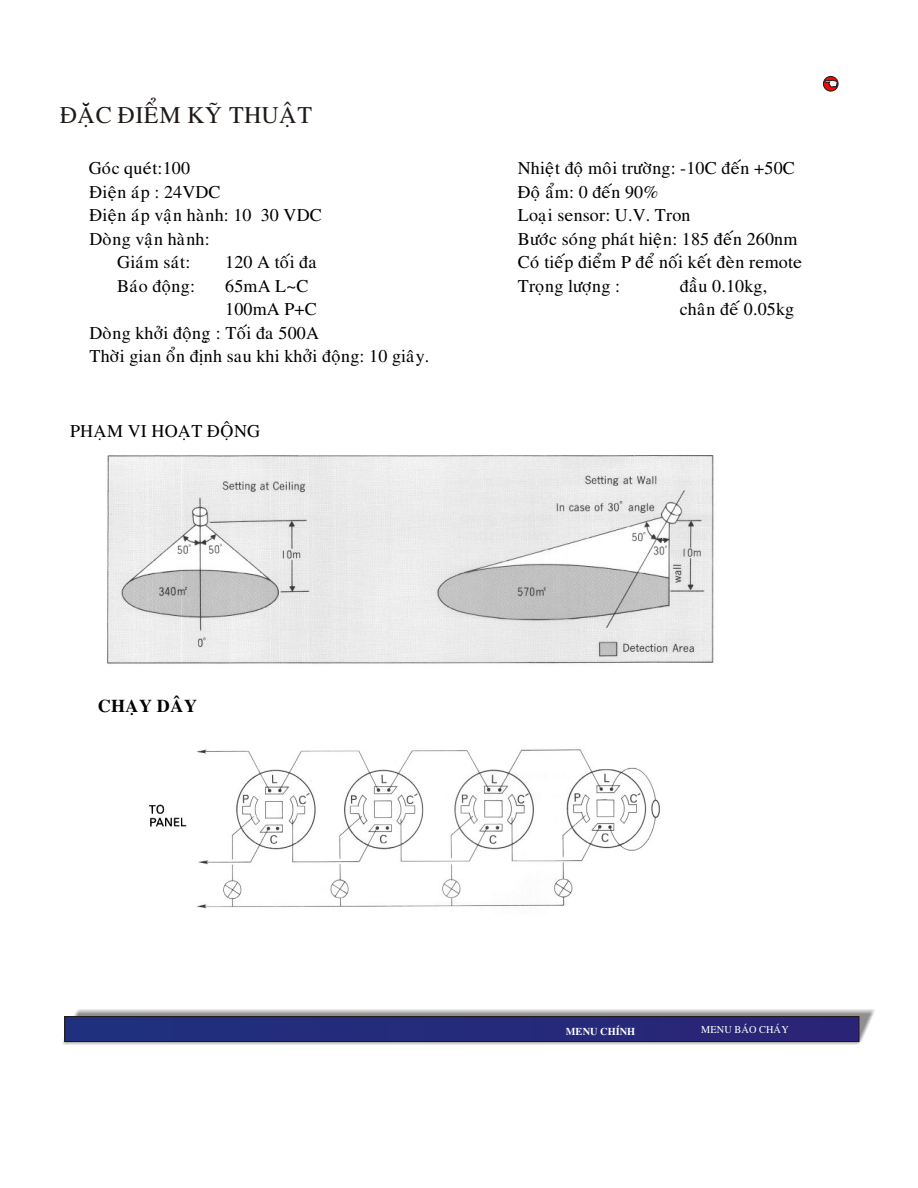
<style>
.page{position:relative;width:918px;height:1188px;background:#fff}
.page>*{position:absolute;margin:0;border:0;box-sizing:border-box;transform-origin:0 0}
.t1{font:24px "VNI Times";color:#1f1a17}
.t2{font:18px "VNI Times";color:#000}
.t3{font:18px "VNI Times,Bold";color:#000}
.t4{font:10.5px "VNI Times";color:#fff}
.t5{font:10.5px "VNI Times,Bold";color:#fff}
</style>
<div class="page">
<img style="left:62px;top:1009px;width:813px;height:35px">
<div style="left:67px;top:1018px;width:790px;height:22px;background:#262a7a"></div>
<div style="left:65px;top:1016px;width:794px;height:26px;border:1px solid #1f1a17"></div>
<img style="left:107px;top:455px;width:607px;height:209px">
<img style="left:149px;top:749px;width:511px;height:160px">
<svg style="left:823px;top:76px;width:15px;height:15px"></svg>
<svg style="left:824px;top:80px;width:14px;height:7px"></svg>
<h1 class="t1" style="left:60px;top:104px;width:254px">ÑAËC ÑIEÅM KYÕTHUAÄT</h1>
<p class="t2" style="left:76px;top:160px;width:116px">• Goùc queùt:100</p>
<p class="t2" style="left:518px;top:160px;width:279px">Nhieät ñoä moâi tröôøng: -10C ñeán +50C</p>
<p class="t2" style="left:77px;top:184px;width:146px">• Ñieän aùp : 24VDC</p>
<p class="t2" style="left:518px;top:184px;width:142px">Ñoä aåm: 0 ñeán 90%</p>
<p class="t2" style="left:77px;top:207px;width:247px">• Ñieän aùp vaän haønh: 10 30 VDC</p>
<p class="t2" style="left:518px;top:207px;width:174px">Loaïi sensor: U.V. Tron</p>
<p class="t2" style="left:77px;top:231px;width:135px">• Doøng vaän haønh:</p>
<p class="t2" style="left:518px;top:231px;width:281px">Böôùc soùng phaùt hieän: 185 ñeán 260nm</p>
<p class="t2" style="left:117px;top:254px;width:75px">Giaùm saùt:</p>
<p class="t2" style="left:225px;top:254px;width:94px">120 A toái ña</p>
<p class="t2" style="left:518px;top:254px;width:286px">Coù tieáp ñieåm P ñeå noái keát ñeøn remote</p>
<p class="t2" style="left:117px;top:278px;width:79px">Baùo ñoäng:</p>
<p class="t2" style="left:225px;top:278px;width:85px">65mA L~C</p>
<p class="t2" style="left:518px;top:278px;width:104px">Troïng löôïng :</p>
<p class="t2" style="left:680px;top:278px;width:89px">ñaàu 0.10kg,</p>
<p class="t2" style="left:225px;top:301px;width:93px">100mA P+C</p>
<p class="t2" style="left:680px;top:301px;width:116px">chaân ñeá 0.05kg</p>
<p class="t2" style="left:77px;top:325px;width:244px">• Doøng khôûi ñoängï : Toái ña 500A</p>
<p class="t2" style="left:77px;top:348px;width:354px">• Thôøi gian oån ñònh sau khi khôûi ñoäng: 10 giaây.</p>
<p class="t2" style="left:70px;top:423px;width:192px">PHAÏM VI HOAÏT ÑOÄNG</p>
<p class="t3" style="left:98px;top:698px;width:101px">CHAÏY DAÂY</p>
<p class="t5" style="left:566px;top:1026px;width:71px">MENU CHÍNH</p>
<p class="t4" style="left:701px;top:1025px;width:89px">MENU BAÙO CHAÙY</p>
</div>
